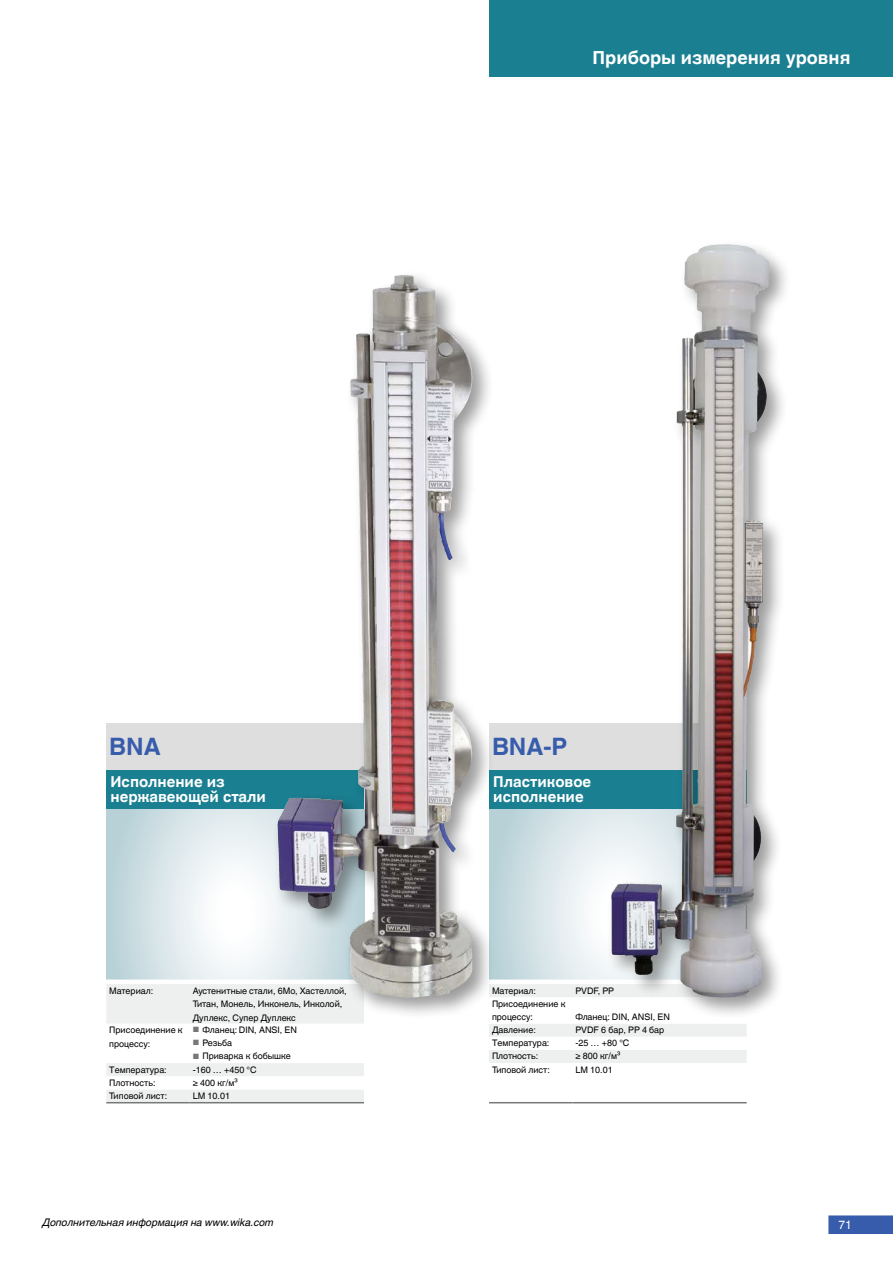
<style>
.page{position:relative;width:893px;height:1263px;background:#fff}
.page>*{position:absolute;margin:0;border:0;box-sizing:border-box;transform-origin:0 0}
.t1{font:700 24px "Helvetica World";color:#385cac}
.t2{font:700 18px "Helvetica World";color:#fff}
.t3{font:700 15px/15px "Helvetica World";color:#fff}
.t4{font:12px "Helvetica World";color:#fff}
.t5{font:italic 10.5px "Helvetica World";color:#000}
.t6{font:9px/13.5px "Helvetica World";color:#000}
.s1{font-size:7.65px;color:#777}
</style>
<div class="page">
<svg style="left:828px;top:1215px;width:65px;height:19px"></svg>
<div style="left:106px;top:723px;width:258px;height:47px;background:#dedede"></div>
<div style="left:106px;top:770px;width:258px;height:39px;background:#1a7f91"></div>
<svg style="left:106px;top:809px;width:166px;height:170px"></svg>
<svg style="left:106px;top:979px;width:258px;height:123px"></svg>
<hr style="left:106px;top:1102px;width:84px;height:1px;background:#777">
<hr style="left:190px;top:1102px;width:174px;height:1px;background:#777">
<div style="left:489px;top:723px;width:258px;height:47px;background:#dedede"></div>
<div style="left:489px;top:770px;width:258px;height:39px;background:#1a7f91"></div>
<svg style="left:495px;top:809px;width:110px;height:170px"></svg>
<svg style="left:489px;top:979px;width:258px;height:84px"></svg>
<hr style="left:489px;top:1102px;width:83px;height:1px;background:#777">
<hr style="left:572px;top:1102px;width:175px;height:1px;background:#777">
<div style="left:489px;top:0;width:404px;height:77px;background:#1a7f91"></div>
<div style="left:272px;top:269px;width:223px;height:751px;background:#000;opacity:.4"></div>
<img style="left:350px;top:275px;width:51px;height:490px">
<div style="left:605px;top:239px;width:187px;height:781px;background:#000;opacity:.4"></div>
<img style="left:675px;top:244px;width:48px;height:656px">
<h2 class="t2" style="left:593px;top:47px;width:259px">Приборы измерения уровня</h2>
<h1 class="t1" style="left:109px;top:733px;width:53px">BNA</h1>
<h3 class="t3" style="left:111px;top:775px;width:157px">Исполнение из нержавеющей стали</h3>
<p class="t6" style="left:109px;top:984px;width:46px">Материал:</p>
<p class="t6" style="left:193px;top:984px;width:156px">Аустенитные стали, 6Mo, Хастеллой,<br>Титан, Монель, Инконель, Инколой,<br>Дуплекс, Супер Дуплекс</p>
<p class="t6" style="left:109px;top:1023px;width:75px">Присоединение к процессу:</p>
<p class="t6" style="left:193px;top:1023px;width:106px"><span class="s1">■</span> Фланец: DIN, ANSI, EN</p>
<p class="t6" style="left:193px;top:1036px;width:41px"><span class="s1">■</span> Резьба</p>
<p class="t6" style="left:193px;top:1049px;width:100px"><span class="s1">■</span> Приварка к бобышке</p>
<p class="t6" style="left:109px;top:1063px;width:59px">Tемпература:</p>
<p class="t6" style="left:193px;top:1063px;width:65px">-160 … +450 °C</p>
<p class="t6" style="left:109px;top:1076px;width:48px">Плотность:</p>
<p class="t6" style="left:193px;top:1076px;width:47px">≥ 400 кг/м³</p>
<p class="t6" style="left:109px;top:1089px;width:59px">Типовой лист:</p>
<p class="t6" style="left:193px;top:1089px;width:39px">LM 10.01</p>
<p class="t5" style="left:43px;top:1216px;width:233px">Дополнительная информация на www.wika.com</p>
<h1 class="t1" style="left:492px;top:733px;width:77px">BNA-P</h1>
<h3 class="t3" style="left:493px;top:775px;width:99px">Пластиковое исполнение</h3>
<p class="t6" style="left:492px;top:984px;width:46px">Материал:</p>
<p class="t6" style="left:575px;top:984px;width:40px">PVDF, PP</p>
<p class="t6" style="left:492px;top:997px;width:75px">Присоединение к процессу:</p>
<p class="t6" style="left:575px;top:1010px;width:96px">Фланец: DIN, ANSI, EN</p>
<p class="t6" style="left:492px;top:1023px;width:45px">Давление:</p>
<p class="t6" style="left:575px;top:1023px;width:90px">PVDF 6 бар, PP 4 бар</p>
<p class="t6" style="left:492px;top:1036px;width:59px">Tемпература:</p>
<p class="t6" style="left:575px;top:1036px;width:55px">-25 … +80 °C</p>
<p class="t6" style="left:492px;top:1049px;width:48px">Плотность:</p>
<p class="t6" style="left:575px;top:1049px;width:47px">≥ 800 кг/м³</p>
<p class="t6" style="left:492px;top:1063px;width:59px">Типовой лист:</p>
<p class="t6" style="left:575px;top:1063px;width:39px">LM 10.01</p>
<h3 class="t4" style="left:838px;top:1218px;width:15px">71</h3>
</div>
